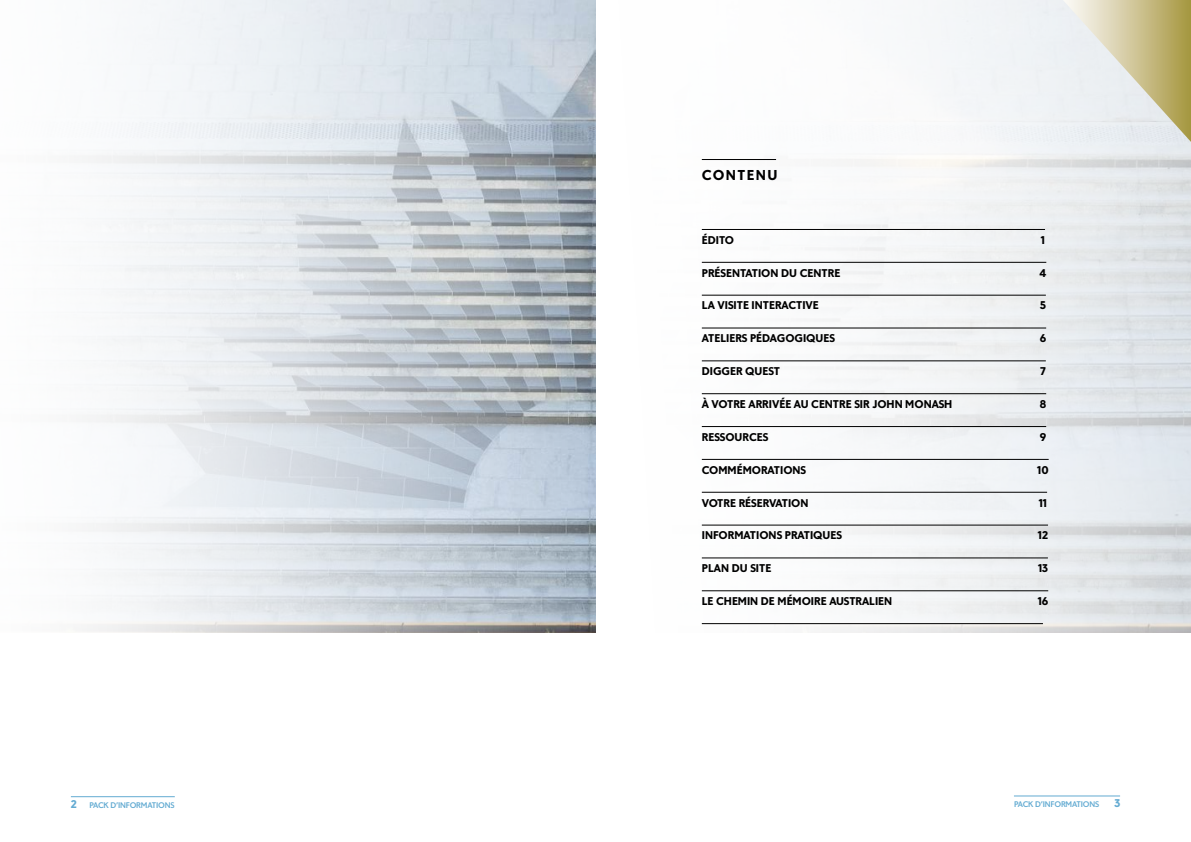
<style>
.page{position:relative;width:1191px;height:842px;background:#fff}
.page>*{position:absolute;margin:0;border:0;box-sizing:border-box;transform-origin:0 0}
.t1{font:700 14px "Monash Text";letter-spacing:.1em;color:#000}
.t2{font:700 11px "Monash Text";color:#000}
.t3{font:700 11px "Monash Text";color:#63abd2}
.t4{font:600 8px "Monash Text";letter-spacing:-.02em;color:#63abd2}
</style>
<div class="page">
<hr style="left:71px;top:796px;width:104px;height:1px;background:#63abd2">
<hr style="left:1014px;top:796px;width:106px;height:1px;background:#63abd2">
<img style="left:76px;top:0;width:1115px;height:632px">
<hr style="left:702px;top:159px;width:74px;height:1px;background:#000">
<hr style="left:702px;top:229px;width:343px;height:1px;background:#000">
<hr style="left:702px;top:262px;width:344px;height:1px;background:#000">
<hr style="left:702px;top:295px;width:343px;height:1px;background:#000">
<hr style="left:702px;top:328px;width:344px;height:1px;background:#000">
<hr style="left:702px;top:361px;width:343px;height:1px;background:#000">
<hr style="left:702px;top:393px;width:344px;height:1px;background:#000">
<hr style="left:702px;top:426px;width:344px;height:1px;background:#000">
<hr style="left:702px;top:459px;width:346px;height:1px;background:#000">
<hr style="left:702px;top:492px;width:345px;height:1px;background:#000">
<hr style="left:702px;top:525px;width:346px;height:1px;background:#000">
<hr style="left:702px;top:558px;width:346px;height:1px;background:#000">
<hr style="left:702px;top:591px;width:346px;height:1px;background:#000">
<hr style="left:702px;top:623px;width:341px;height:1px;background:#000">
<svg style="left:1063px;top:0;width:128px;height:142px;background:#d8d4bb"></svg>
<p class="t1" style="left:702px;top:166px;width:77px">CONTENU</p>
<p class="t2" style="left:702px;top:233px;width:34px">ÉDITO</p>
<p class="t2" style="left:1041px;top:233px;width:6px">1</p>
<p class="t2" style="left:702px;top:265px;width:140px">PRÉSENTATION DU CENTRE</p>
<p class="t2" style="left:1039px;top:265px;width:8px">4</p>
<p class="t2" style="left:702px;top:298px;width:118px">LA VISITE INTERACTIVE</p>
<p class="t2" style="left:1040px;top:298px;width:7px">5</p>
<p class="t2" style="left:702px;top:331px;width:135px">ATELIERS PÉDAGOGIQUES</p>
<p class="t2" style="left:1039px;top:331px;width:8px">6</p>
<p class="t2" style="left:702px;top:364px;width:80px">DIGGER QUEST</p>
<p class="t2" style="left:1040px;top:364px;width:7px">7</p>
<p class="t2" style="left:702px;top:397px;width:252px">À VOTRE ARRIVÉE AU CENTRE SIR JOHN MONASH</p>
<p class="t2" style="left:1039px;top:397px;width:8px">8</p>
<p class="t2" style="left:702px;top:430px;width:68px">RESSOURCES</p>
<p class="t2" style="left:1039px;top:430px;width:8px">9</p>
<p class="t2" style="left:702px;top:463px;width:106px">COMMÉMORATIONS</p>
<p class="t2" style="left:1037px;top:463px;width:13px">10</p>
<p class="t2" style="left:702px;top:495px;width:108px">VOTRE RÉSERVATION</p>
<p class="t2" style="left:1038px;top:495px;width:10px">11</p>
<p class="t2" style="left:702px;top:528px;width:142px">INFORMATIONS PRATIQUES</p>
<p class="t2" style="left:1037px;top:528px;width:12px">12</p>
<p class="t2" style="left:702px;top:561px;width:71px">PLAN DU SITE</p>
<p class="t2" style="left:1038px;top:561px;width:11px">13</p>
<p class="t2" style="left:702px;top:594px;width:192px">LE CHEMIN DE MÉMOIRE AUSTRALIEN</p>
<p class="t2" style="left:1037px;top:594px;width:12px">16</p>
<p class="t3" style="left:71px;top:797px;width:8px">2</p>
<p class="t4" style="left:89px;top:800px;width:87px">PACK D’INFORMATIONS</p>
<p class="t4" style="left:1014px;top:799px;width:87px">PACK D’INFORMATIONS</p>
<p class="t3" style="left:1114px;top:796px;width:7px">3</p>
</div>
